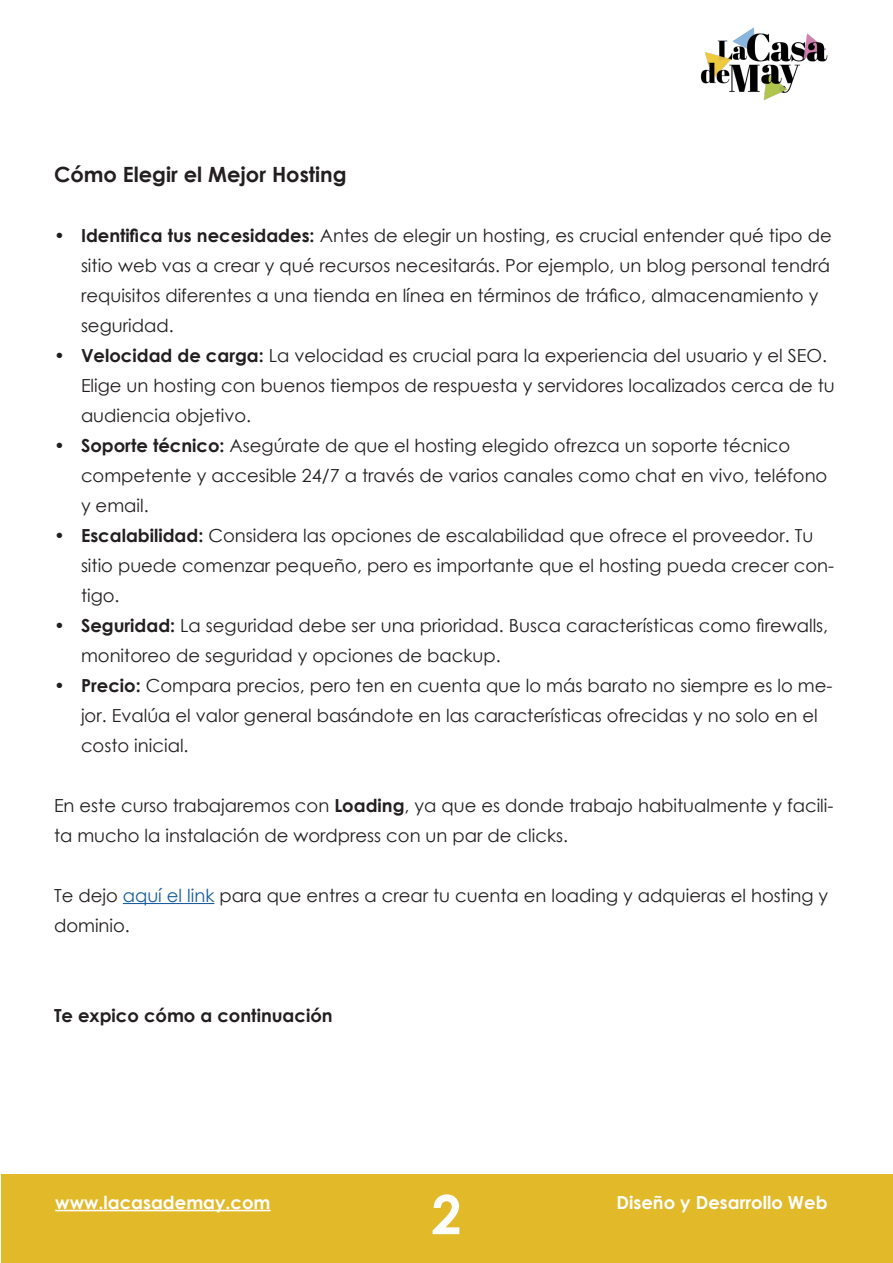
<style>
.page{position:relative;width:893px;height:1263px;background:#fff}
.page>*{position:absolute;margin:0;border:0;box-sizing:border-box;transform-origin:0 0}
.t1{font:700 54px "Century Gothic";color:#fff}
.SUBTITULOS{font:700 21px "Century Gothic";color:#231f20}
.TEXTO_COMUN{font:18px/30px "Century Gothic";color:#231f20}
.t2{font:700 18px "Century Gothic";color:#fff}
.TEXTO_COMUN-2{font:700 18px "Century Gothic";color:#231f20}
.s1{font-weight:700}
.s2{color:#175d9e}
</style>
<div class="page">
<div style="left:1px;top:1174px;width:892px;height:89px;background:#e1b929"></div>
<img style="left:700px;top:27px;width:128px;height:73px">
<hr style="left:55px;top:1210px;width:216px;height:1px;background:#fff">
<hr style="left:123px;top:903px;width:91px;height:1px;background:#175d9e">
<p class="SUBTITULOS" style="left:54px;top:158px;width:294px">Cómo Elegir el Mejor Hosting</p>
<p class="TEXTO_COMUN" style="left:81px;top:220px;width:752px;text-indent:-27px"><span class="s1">• Identifica tus necesidades:</span> Antes de elegir un hosting, es crucial entender qué tipo de sitio web vas a crear y qué recursos necesitarás. Por ejemplo, un blog personal tendrá requisitos diferentes a una tienda en línea en términos de tráfico, almacenamiento y seguridad.</p>
<p class="TEXTO_COMUN" style="left:81px;top:340px;width:755px;text-indent:-27px"><span class="s1">• Velocidad de carga:</span> La velocidad es crucial para la experiencia del usuario y el SEO.<br>Elige un hosting con buenos tiempos de respuesta y servidores localizados cerca de tu audiencia objetivo.</p>
<p class="TEXTO_COMUN" style="left:81px;top:430px;width:748px;text-indent:-27px"><span class="s1">• Soporte técnico:</span> Asegúrate de que el hosting elegido ofrezca un soporte técnico competente y accesible 24/7 a través de varios canales como chat en vivo, teléfono y email.</p>
<p class="TEXTO_COMUN" style="left:81px;top:520px;width:755px;text-indent:-27px"><span class="s1">• Escalabilidad:</span> Considera las opciones de escalabilidad que ofrece el proveedor. Tu sitio puede comenzar pequeño, pero es importante que el hosting pueda crecer con&shy;tigo.</p>
<p class="TEXTO_COMUN" style="left:81px;top:610px;width:749px;text-indent:-27px"><span class="s1">• Seguridad:</span> La seguridad debe ser una prioridad. Busca características como firewalls, monitoreo de seguridad y opciones de backup.</p>
<p class="TEXTO_COMUN" style="left:81px;top:670px;width:753px;text-indent:-27px"><span class="s1">• Precio:</span> Compara precios, pero ten en cuenta que lo más barato no siempre es lo me&shy;jor. Evalúa el valor general basándote en las características ofrecidas y no solo en el costo inicial.</p>
<p class="TEXTO_COMUN" style="left:54px;top:790px;width:781px">En este curso trabajaremos con <span class="s1">Loading</span>, ya que es donde trabajo habitualmente y facili&shy;ta mucho la instalación de wordpress con un par de clicks.</p>
<p class="TEXTO_COMUN" style="left:54px;top:880px;width:776px">Te dejo <span class="s2">aquí el link</span> para que entres a crear tu cuenta en loading y adquieras el hosting y dominio.</p>
<p class="TEXTO_COMUN-2" style="left:54px;top:1001px;width:280px">Te expico cómo a continuación</p>
<h1 class="t1" style="left:431px;top:1173px;width:32px">2</h1>
<p class="t2" style="left:55px;top:1189px;width:217px">www.lacasademay.com</p>
<p class="t2" style="left:617px;top:1189px;width:212px">Diseño y Desarrollo Web</p>
</div>
